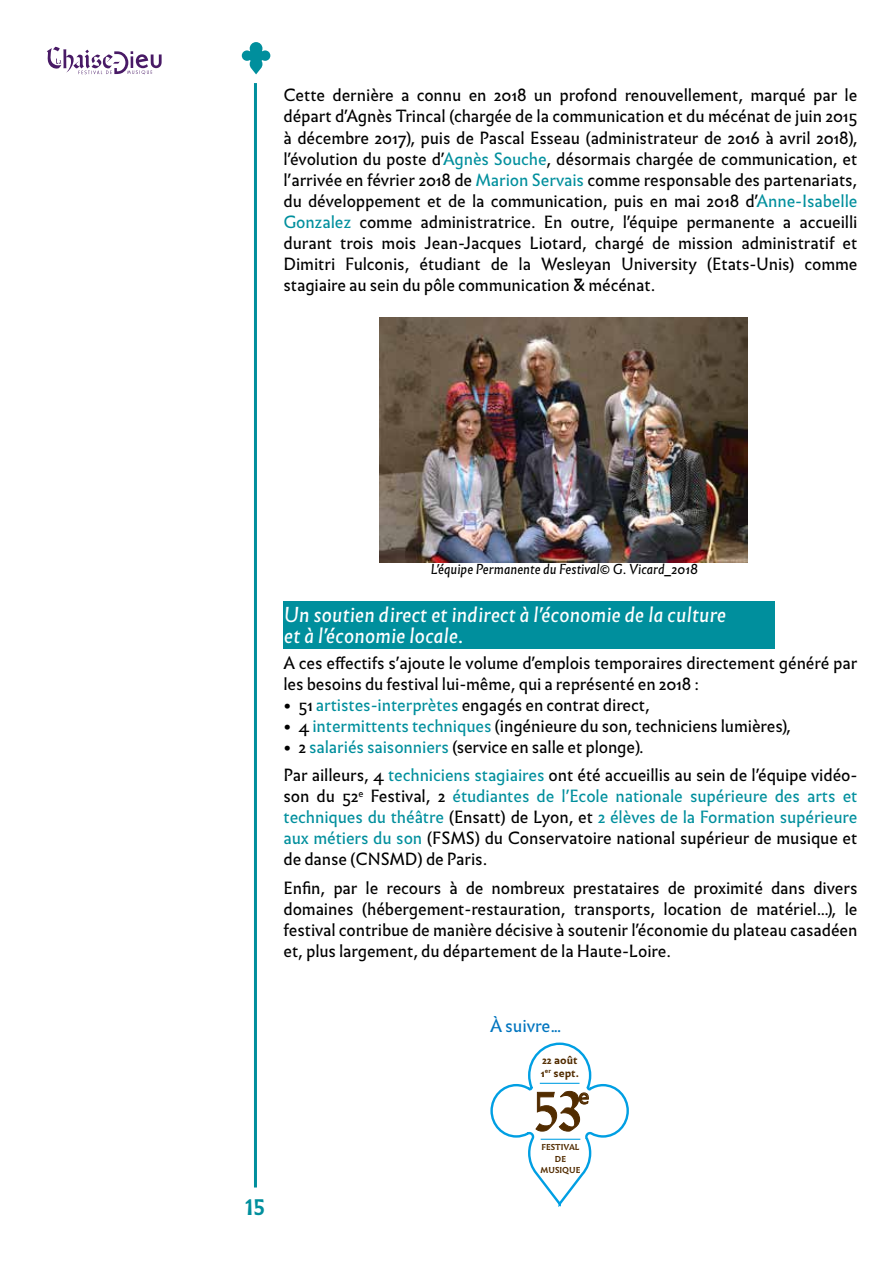
<style>
.page{position:relative;width:893px;height:1263px;background:#fff}
.page>*{position:absolute;margin:0;border:0;box-sizing:border-box;transform-origin:0 0}
.t1{font:53.7px "Lydian BT";color:#522c00}
.t2{font:21.45px "Infini";color:#522c00}
.t3{font:700 21px "Infini";color:#008f9d}
.t4{font:italic 20.1px/21px "Infini";color:#fff;scale:1.04 1}
.t5{font:17.1px "Infini";letter-spacing:-.01em;color:#0075bf}
.t6{font:16.5px/21px "Infini";letter-spacing:-.01em;color:#000;text-align:justify}
.t7{font:16.5px/21px "Infini";letter-spacing:-.01em;color:#008f9d;text-align:justify}
.t8{font:italic 13.5px "Infini";color:#000}
.t9{font:700 10.8px/12.9px "Infini";color:#522c00}
.t10{font:700 8.1px/11.2px "Infini";color:#522c00;text-align:center}
.s1{color:#008f9d}
.s2{color:#000}
</style>
<div class="page">
<svg style="left:47px;top:47px;width:115px;height:27px"></svg>
<hr style="left:254px;top:83px;width:3px;height:1104px;background:#008f9d">
<div style="left:283px;top:601px;width:492px;height:48px;background:#008f9d"></div>
<img style="left:380px;top:317px;width:367px;height:245px">
<svg style="left:490px;top:1042px;width:139px;height:164px"></svg>
<hr style="left:540px;top:1083px;width:39px;height:1px;background:#009fe3">
<hr style="left:541px;top:1139px;width:39px;height:1px;background:#009fe3">
<svg style="left:242px;top:42px;width:28px;height:32px"></svg>
<p class="t6" style="left:283px;top:84px;width:576px">Cette dernière a connu en 2018 un profond renouvellement, marqué par le départ d’Agnès Trincal (chargée de la communication et du mécénat de juin 2015 à décembre 2017), puis de Pascal Esseau (administrateur de 2016 à avril 2018), l’évolution du poste d’<span class="s1">Agnès Souche</span>, désormais chargée de communication, et l’arrivée en février 2018 de <span class="s1">Marion Servais</span> comme responsable des partenariats, du développement et de la communication, puis en mai 2018 d’<span class="s1">Anne-Isabelle Gonzalez</span> comme administratrice. En outre, l’équipe permanente a accueilli durant trois mois Jean-Jacques Liotard, chargé de mission administratif et Dimitri Fulconis, étudiant de la Wesleyan University (Etats-Unis) comme stagiaire au sein du pôle communication &amp; mécénat.</p>
<p class="t8" style="left:430px;top:559px;width:269px">L'équipe Permanente du Festival© G. Vicard_2018</p>
<p class="t4" style="left:283px;top:603px;width:427px">Un soutien direct et indirect à l'économie de la culture et à l'économie locale.</p>
<p class="t6" style="left:283px;top:651px;width:575px">A ces effectifs s’ajoute le volume d’emplois temporaires directement généré par les besoins du festival lui-même, qui a représenté en 2018 :</p>
<p class="t6" style="left:283px;top:693px;width:368px">• 51 <span class="s1">artistes-interprètes</span> engagés en contrat direct,</p>
<p class="t6" style="left:283px;top:714px;width:509px">• 4 <span class="s1">intermittents techniques</span> (ingénieure du son, techniciens lumières),</p>
<p class="t6" style="left:283px;top:731px;width:576px;line-height:28.5px">• 2 <span class="s1">salariés saisonniers</span> (service en salle et plonge).<br>Par ailleurs, 4 <span class="s1">techniciens stagiaires</span> ont été accueillis au sein de l’équipe vidéo-</p>
<p class="t7" style="left:283px;top:785px;width:576px"><span class="s2">son du 52</span><sup>e</sup> <span class="s2">Festival, 2</span> étudiantes de l’Ecole nationale supérieure des arts et techniques du théâtre <span class="s2">(Ensatt) de Lyon, et</span> 2 élèves de la Formation supérieure aux métiers du son <span class="s2">(FSMS) du Conservatoire national supérieur de musique et de danse (CNSMD) de Paris.</span></p>
<p class="t6" style="left:283px;top:876px;width:576px">Enfin, par le recours à de nombreux prestataires de proximité dans divers domaines (hébergement-restauration, transports, location de matériel…), le festival contribue de manière décisive à soutenir l’économie du plateau casadéen et, plus largement, du département de la Haute-Loire.</p>
<p class="t3" style="left:245px;top:1191px;width:22px">15</p>
<p class="t5" style="left:490px;top:1013px;width:73px">À suivre...</p>
<p class="t9" style="left:541px;top:1054px;width:40px">22 août<br>1<sup>er</sup> sept.</p>
<h1 class="t1" style="left:532px;top:1078px;width:54px">53</h1>
<h2 class="t2" style="left:578px;top:1080px;width:13px">e</h2>
<p class="t10" style="left:541px;top:1142px;width:41px">FESTIVAL<br>DE<br>MUSIQUE</p>
</div>
